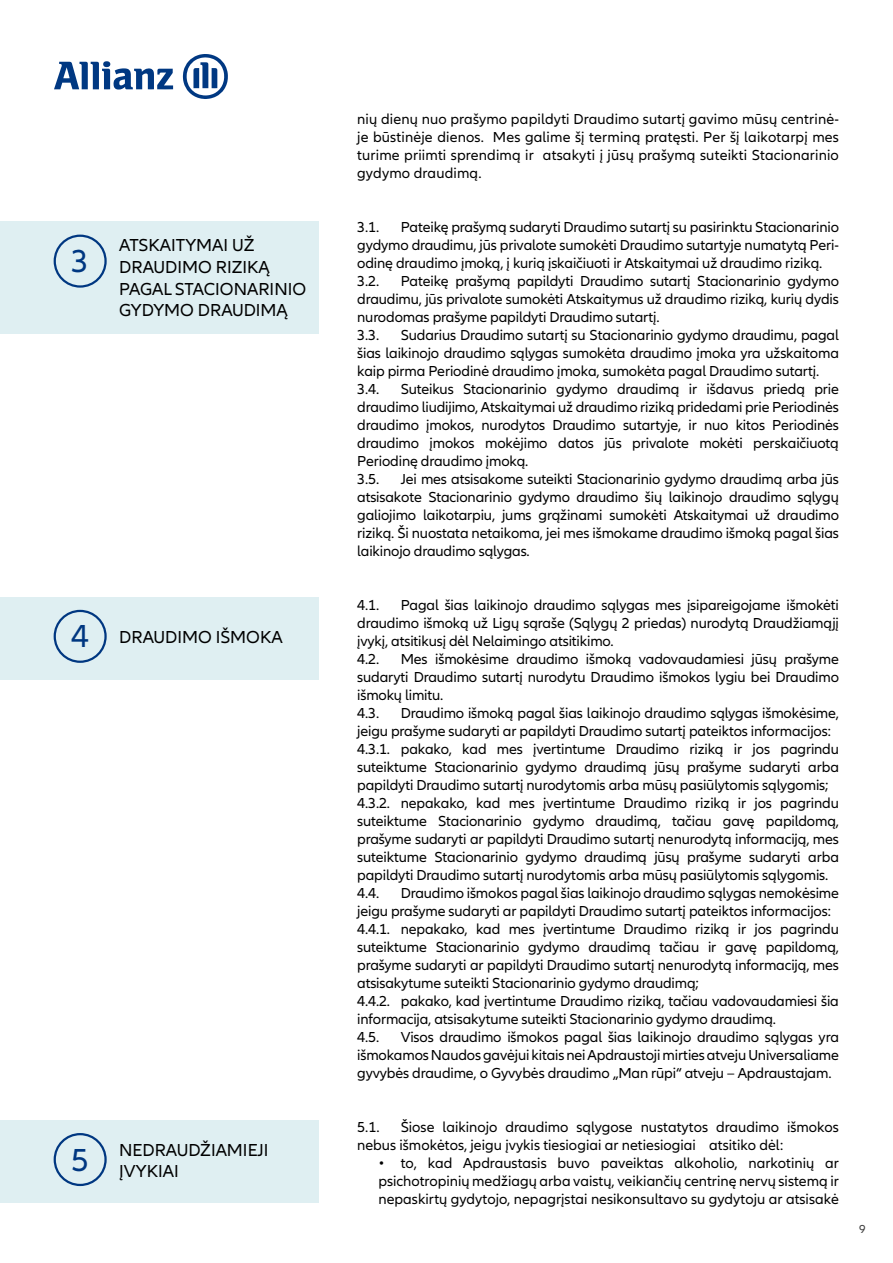
<style>
.page{position:relative;width:893px;height:1263px;background:#fff}
.page>*{position:absolute;margin:0;border:0;box-sizing:border-box;transform-origin:0 0}
.t1{font:33px "Allianz Neo";color:#003781}
.t2{font:18px/21.6px "Allianz Neo";color:#000}
.t3{font:15px/18px "Allianz Neo";letter-spacing:-.01em;color:#000}
.t4{font:12px "Allianz Neo";color:#414141}
</style>
<div class="page">
<svg style="left:54px;top:61px;width:119px;height:29px"></svg>
<svg style="left:183px;top:54px;width:45px;height:45px"></svg>
<div style="left:0;top:597px;width:318px;height:82px;background:#dfeff2"></div>
<div style="left:0;top:221px;width:318px;height:113px;background:#dfeff2"></div>
<div style="left:0;top:1120px;width:318px;height:83px;background:#dfeff2"></div>
<div style="left:54px;top:610px;width:53px;height:53px;border:2px solid #003781;border-radius:50%"></div>
<div style="left:54px;top:235px;width:53px;height:53px;border:2px solid #003781;border-radius:50%"></div>
<div style="left:54px;top:1133px;width:53px;height:53px;border:2px solid #003781;border-radius:50%"></div>
<h1 class="t1" style="left:71px;top:242px;width:19px">3</h1>
<p class="t2" style="left:119px;top:235px;width:188px">ATSKAITYMAI UŽ<br>DRAUDIMO RIZIKĄ<br>PAGAL STACIONARINIO<br>GYDYMO DRAUDIMĄ</p>
<h1 class="t1" style="left:71px;top:618px;width:19px">4</h1>
<p class="t2" style="left:119px;top:627px;width:165px">DRAUDIMO IŠMOKA</p>
<h1 class="t1" style="left:71px;top:1141px;width:19px">5</h1>
<p class="t2" style="left:119px;top:1139px;width:151px">NEDRAUDŽIAMIEJI<br>ĮVYKIAI</p>
<p class="t3" style="left:357px;top:111px;width:483px;text-align:justify">nių dienų nuo prašymo papildyti Draudimo sutartį gavimo mūsų centrinė&shy;je būstinėje dienos. Mes galime šį terminą pratęsti. Per šį laikotarpį mes turime priimti sprendimą ir atsakyti į jūsų prašymą suteikti Stacionarinio gydymo draudimą.</p>
<p class="t3" style="left:357px;top:219px;width:483px;text-indent:44px">Pateikę prašymą sudaryti Draudimo sutartį su pasirinktu Stacionarinio gydymo draudimu, jūs privalote sumokėti Draudimo sutartyje numatytą Peri&shy;odinę draudimo įmoką, į kurią įskaičiuoti ir Atskaitymai už draudimo riziką.<br>3.2.</p>
<p class="t3" style="left:357px;top:219px;width:23px">3.1.</p>
<p class="t3" style="left:357px;top:273px;width:483px;text-indent:44px">Pateikę prašymą papildyti Draudimo sutartį Stacionarinio gydymo draudimu, jūs privalote sumokėti Atskaitymus už draudimo riziką, kurių dydis nurodomas prašyme papildyti Draudimo sutartį.<br>3.3.</p>
<p class="t3" style="left:357px;top:327px;width:483px;text-indent:44px">Sudarius Draudimo sutartį su Stacionarinio gydymo draudimu, pagal šias laikinojo draudimo sąlygas sumokėta draudimo įmoka yra užskaitoma kaip pirma Periodinė draudimo įmoka, sumokėta pagal Draudimo sutartį.<br>3.4.</p>
<p class="t3" style="left:357px;top:381px;width:483px;text-indent:44px">Suteikus Stacionarinio gydymo draudimą ir išdavus priedą prie draudimo liudijimo, Atskaitymai už draudimo riziką pridedami prie Periodinės draudimo įmokos, nurodytos Draudimo sutartyje, ir nuo kitos Periodinės draudimo įmokos mokėjimo datos jūs privalote mokėti perskaičiuotą Periodinę draudimo įmoką.<br>3.5.</p>
<p class="t3" style="left:357px;top:471px;width:483px;text-align:justify;text-indent:44px">Jei mes atsisakome suteikti Stacionarinio gydymo draudimą arba jūs atsisakote Stacionarinio gydymo draudimo šių laikinojo draudimo sąlygų galiojimo laikotarpiu, jums grąžinami sumokėti Atskaitymai už draudimo riziką. Ši nuostata netaikoma, jei mes išmokame draudimo išmoką pagal šias laikinojo draudimo sąlygas.</p>
<p class="t3" style="left:357px;top:597px;width:483px;text-indent:44px">Pagal šias laikinojo draudimo sąlygas mes įsipareigojame išmokėti draudimo išmoką už Ligų sąraše (Sąlygų 2 priedas) nurodytą Draudžiamąjį įvykį, atsitikusį dėl Nelaimingo atsitikimo.<br>4.2.</p>
<p class="t3" style="left:357px;top:597px;width:23px">4.1.</p>
<p class="t3" style="left:357px;top:651px;width:483px;text-indent:44px">Mes išmokėsime draudimo išmoką vadovaudamiesi jūsų prašyme sudaryti Draudimo sutartį nurodytu Draudimo išmokos lygiu bei Draudimo išmokų limitu.<br>4.3.</p>
<p class="t3" style="left:357px;top:705px;width:483px;text-indent:44px">Draudimo išmoką pagal šias laikinojo draudimo sąlygas išmokėsime, jeigu prašyme sudaryti ar papildyti Draudimo sutartį pateiktos informacijos:<br>4.3.1. pakako, kad mes įvertintume Draudimo riziką ir jos pagrindu suteiktume Stacionarinio gydymo draudimą jūsų prašyme sudaryti arba papildyti Draudimo sutartį nurodytomis arba mūsų pasiūlytomis sąlygomis; 4.3.2. nepakako, kad mes įvertintume Draudimo riziką ir jos pagrindu suteiktume Stacionarinio gydymo draudimą, tačiau gavę papildomą, prašyme sudaryti ar papildyti Draudimo sutartį nenurodytą informaciją, mes suteiktume Stacionarinio gydymo draudimą jūsų prašyme sudaryti arba papildyti Draudimo sutartį nurodytomis arba mūsų pasiūlytomis sąlygomis.<br>4.4.</p>
<p class="t3" style="left:357px;top:885px;width:483px;text-indent:44px">Draudimo išmokos pagal šias laikinojo draudimo sąlygas nemokėsime jeigu prašyme sudaryti ar papildyti Draudimo sutartį pateiktos informacijos:<br>4.4.1. nepakako, kad mes įvertintume Draudimo riziką ir jos pagrindu suteiktume Stacionarinio gydymo draudimą tačiau ir gavę papildomą, prašyme sudaryti ar papildyti Draudimo sutartį nenurodytą informaciją, mes atsisakytume suteikti Stacionarinio gydymo draudimą;<br>4.4.2. pakako, kad įvertintume Draudimo riziką, tačiau vadovaudamiesi šia informacija, atsisakytume suteikti Stacionarinio gydymo draudimą.<br>4.5.</p>
<p class="t3" style="left:357px;top:1029px;width:483px;text-align:justify;text-indent:44px">Visos draudimo išmokos pagal šias laikinojo draudimo sąlygas yra išmokamos Naudos gavėjui kitais nei Apdraustoji mirties atveju Universaliame gyvybės draudime, o Gyvybės draudimo „Man rūpi“ atveju – Apdraustajam.</p>
<p class="t3" style="left:357px;top:1119px;width:483px;text-indent:44px">Šiose laikinojo draudimo sąlygose nustatytos draudimo išmokos nebus išmokėtos, jeigu įvykis tiesiogiai ar netiesiogiai atsitiko dėl:</p>
<p class="t3" style="left:378px;top:1155px;width:462px;text-align:justify">• to, kad Apdraustasis buvo paveiktas alkoholio, narkotinių ar psichotropinių medžiagų arba vaistų, veikiančių centrinę nervų sistemą ir nepaskirtų gydytojo, nepagrįstai nesikonsultavo su gydytoju ar atsisakė</p>
<p class="t3" style="left:357px;top:1119px;width:24px">5.1.</p>
<p class="t4" style="left:859px;top:1222px;width:8px">9</p>
</div>
